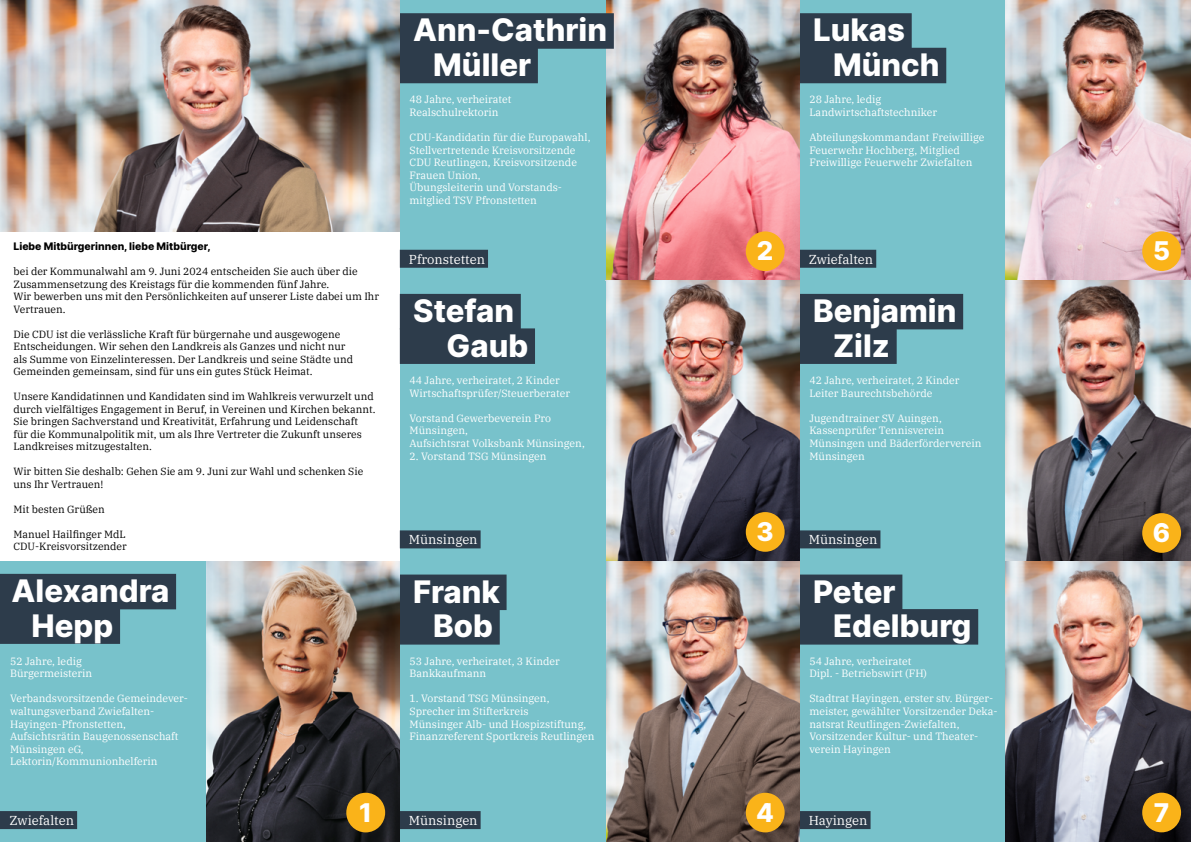
<style>
.page{position:relative;width:1191px;height:842px;background:#fff}
.page>*{position:absolute;margin:0;border:0;box-sizing:border-box;transform-origin:0 0}
.t1{font:800 31.1px/34.5px "Inter";color:#fff}
.t2{font:800 25.8px "Inter";color:#fff}
.t3{font:13px "IBM Plex Serif";color:#fff}
.t4{font:10.5px/12.6px "IBM Plex Serif";color:#fff}
.t5{font:10.4px/12.5px "IBM Plex Serif";color:#000}
.t6{font:800 10.4px "Inter";color:#000}
</style>
<div class="page">
<img style="left:1005px;top:0;width:186px;height:842px">
<div style="left:799px;top:0;width:206px;height:281px;background:#78c2cb"></div>
<div style="left:799px;top:13px;width:112px;height:36px;background:#2d3c4b"></div>
<div style="left:799px;top:48px;width:147px;height:35px;background:#2d3c4b"></div>
<div style="left:799px;top:250px;width:77px;height:18px;background:#2d3c4b"></div>
<div style="left:1142px;top:231px;width:39px;height:40px;background:#fab319;border-radius:50%"></div>
<div style="left:799px;top:281px;width:206px;height:280px;background:#78c2cb"></div>
<div style="left:799px;top:294px;width:164px;height:35px;background:#2d3c4b"></div>
<div style="left:799px;top:328px;width:97px;height:36px;background:#2d3c4b"></div>
<div style="left:799px;top:530px;width:81px;height:18px;background:#2d3c4b"></div>
<div style="left:1142px;top:513px;width:39px;height:40px;background:#fab319;border-radius:50%"></div>
<div style="left:799px;top:561px;width:206px;height:281px;background:#78c2cb"></div>
<div style="left:799px;top:574px;width:103px;height:36px;background:#2d3c4b"></div>
<div style="left:799px;top:609px;width:179px;height:36px;background:#2d3c4b"></div>
<div style="left:799px;top:811px;width:71px;height:18px;background:#2d3c4b"></div>
<div style="left:1142px;top:793px;width:39px;height:39px;background:#fab319;border-radius:50%"></div>
<img style="left:605px;top:0;width:194px;height:842px">
<div style="left:400px;top:0;width:205px;height:281px;background:#78c2cb"></div>
<div style="left:400px;top:13px;width:214px;height:36px;background:#2d3c4b"></div>
<div style="left:400px;top:48px;width:138px;height:35px;background:#2d3c4b"></div>
<div style="left:400px;top:250px;width:88px;height:18px;background:#2d3c4b"></div>
<div style="left:746px;top:231px;width:38px;height:40px;background:#fab319;border-radius:50%"></div>
<div style="left:400px;top:281px;width:205px;height:280px;background:#78c2cb"></div>
<div style="left:400px;top:294px;width:121px;height:35px;background:#2d3c4b"></div>
<div style="left:400px;top:328px;width:135px;height:36px;background:#2d3c4b"></div>
<div style="left:400px;top:530px;width:80px;height:18px;background:#2d3c4b"></div>
<div style="left:746px;top:512px;width:38px;height:40px;background:#fab319;border-radius:50%"></div>
<div style="left:400px;top:561px;width:205px;height:281px;background:#78c2cb"></div>
<div style="left:400px;top:574px;width:106px;height:36px;background:#2d3c4b"></div>
<div style="left:400px;top:609px;width:100px;height:36px;background:#2d3c4b"></div>
<div style="left:400px;top:811px;width:80px;height:18px;background:#2d3c4b"></div>
<div style="left:746px;top:793px;width:38px;height:39px;background:#fab319;border-radius:50%"></div>
<img style="left:206px;top:561px;width:194px;height:281px">
<div style="left:0;top:561px;width:206px;height:281px;background:#78c2cb"></div>
<div style="left:0;top:574px;width:176px;height:35px;background:#2d3c4b"></div>
<div style="left:0;top:608px;width:120px;height:36px;background:#2d3c4b"></div>
<div style="left:0;top:811px;width:77px;height:18px;background:#2d3c4b"></div>
<div style="left:346px;top:793px;width:39px;height:39px;background:#fab319;border-radius:50%"></div>
<img style="left:0;top:0;width:400px;height:231px">
<p class="t6" style="left:13px;top:239px;width:199px">Liebe Mitbürgerinnen, liebe Mitbürger,</p>
<p class="t5" style="left:13px;top:265px;width:367px">bei der Kommunalwahl am 9. Juni 2024 entscheiden Sie auch über die Zusammensetzung des Kreistags für die kommenden fünf Jahre.<br>Wir bewerben uns mit den Persönlichkeiten auf unserer Liste dabei um Ihr Vertrauen.</p>
<p class="t5" style="left:13px;top:327px;width:341px">Die CDU ist die verlässliche Kraft für bürgernahe und ausgewogene Entscheidungen. Wir sehen den Landkreis als Ganzes und nicht nur als Summe von Einzelinteressen. Der Landkreis und seine Städte und Gemeinden gemeinsam, sind für uns ein gutes Stück Heimat.</p>
<p class="t5" style="left:13px;top:389px;width:363px">Unsere Kandidatinnen und Kandidaten sind im Wahlkreis verwurzelt und durch vielfältiges Engagement in Beruf, in Vereinen und Kirchen bekannt.<br>Sie bringen Sachverstand und Kreativität, Erfahrung und Leidenschaft<br>für die Kommunalpolitik mit, um als Ihre Vertreter die Zukunft unseres Landkreises mitzugestalten.</p>
<p class="t5" style="left:13px;top:464px;width:351px">Wir bitten Sie deshalb: Gehen Sie am 9. Juni zur Wahl und schenken Sie uns Ihr Vertrauen!</p>
<p class="t5" style="left:13px;top:502px;width:93px">Mit besten Grüßen</p>
<p class="t5" style="left:13px;top:527px;width:115px">Manuel Hailfinger MdL<br>CDU-Kreisvorsitzender</p>
<h1 class="t1" style="left:32px;top:572px;width:139px;text-indent:-20px">Alexandra<br>Hepp</h1>
<p class="t4" style="left:10px;top:654px;width:84px">52 Jahre, ledig<br>Bürgermeisterin</p>
<p class="t4" style="left:10px;top:691px;width:179px">Verbandsvorsitzende Gemeindever&shy;waltungsverband Zwiefalten-<br>Hayingen-Pfronstetten,<br>Aufsichtsrätin Baugenossenschaft<br>Münsingen eG,<br>Lektorin/Kommunionhelferin</p>
<p class="t3" style="left:10px;top:810px;width:66px">Zwiefalten</p>
<h2 class="t2" style="left:359px;top:793px;width:14px">1</h2>
<h1 class="t1" style="left:433px;top:12px;width:175px;text-indent:-20px">Ann-Cathrin<br>Müller</h1>
<p class="t4" style="left:409px;top:92px;width:103px">48 Jahre, verheiratet<br>Realschulrektorin</p>
<p class="t4" style="left:409px;top:130px;width:182px">CDU-Kandidatin für die Europawahl,<br>Stellvertretende Kreisvorsitzende<br>CDU Reutlingen, Kreisvorsitzende<br>Frauen Union,<br>Übungsleiterin und Vorstands&shy;mitglied TSV Pfronstetten</p>
<p class="t3" style="left:409px;top:249px;width:78px">Pfronstetten</p>
<h1 class="t1" style="left:446px;top:292px;width:83px;text-indent:-33px">Stefan<br>Gaub</h1>
<p class="t4" style="left:409px;top:373px;width:162px">44 Jahre, verheiratet, 2 Kinder<br>Wirtschaftsprüfer/Steuerberater</p>
<p class="t4" style="left:409px;top:411px;width:177px">Vorstand Gewerbeverein Pro<br>Münsingen,<br>Aufsichtsrat Volksbank Münsingen,</p>
<p class="t4" style="left:409px;top:449px;width:138px">2. Vorstand TSG Münsingen</p>
<p class="t3" style="left:409px;top:530px;width:70px">Münsingen</p>
<h1 class="t1" style="left:413px;top:573px;width:88px;text-align:center">Frank<br>Bob</h1>
<p class="t4" style="left:409px;top:654px;width:152px">53 Jahre, verheiratet, 3 Kinder<br>Bankkaufmann</p>
<p class="t4" style="left:409px;top:691px;width:186px">1. Vorstand TSG Münsingen,<br>Sprecher im Stifterkreis<br>Münsinger Alb- und Hospizstiftung,<br>Finanzreferent Sportkreis Reutlingen</p>
<p class="t3" style="left:409px;top:810px;width:70px">Münsingen</p>
<h1 class="t1" style="left:833px;top:12px;width:108px;text-indent:-20px">Lukas<br>Münch</h1>
<p class="t4" style="left:809px;top:92px;width:129px">28 Jahre, ledig<br>Landwirtschaftstechniker</p>
<p class="t4" style="left:809px;top:130px;width:176px">Abteilungskommandant Freiwillige<br>Feuerwehr Hochberg, Mitglied<br>Freiwillige Feuerwehr Zwiefalten</p>
<h2 class="t2" style="left:757px;top:231px;width:18px">2</h2>
<p class="t3" style="left:808px;top:249px;width:66px">Zwiefalten</p>
<h2 class="t2" style="left:1153px;top:231px;width:18px">5</h2>
<h1 class="t1" style="left:833px;top:292px;width:125px;text-indent:-20px">Benjamin<br>Zilz</h1>
<p class="t4" style="left:809px;top:373px;width:152px">42 Jahre, verheiratet, 2 Kinder<br>Leiter Baurechtsbehörde</p>
<p class="t4" style="left:809px;top:411px;width:174px">Jugendtrainer SV Auingen,<br>Kassenprüfer Tennisverein<br>Münsingen und Bäderförderverein<br>Münsingen</p>
<h2 class="t2" style="left:756px;top:512px;width:19px">3</h2>
<p class="t3" style="left:808px;top:530px;width:70px">Münsingen</p>
<h2 class="t2" style="left:1153px;top:513px;width:19px">6</h2>
<h1 class="t1" style="left:833px;top:573px;width:140px;text-indent:-20px">Peter<br>Edelburg</h1>
<p class="t4" style="left:809px;top:654px;width:119px">54 Jahre, verheiratet<br>Dipl. - Betriebswirt (FH)</p>
<p class="t4" style="left:809px;top:691px;width:190px">Stadtrat Hayingen, erster stv. Bürger&shy;meister, gewählter Vorsitzender Deka&shy;natsrat Reutlingen-Zwiefalten, Vorsitzender Kultur- und Theater&shy;verein Hayingen</p>
<h2 class="t2" style="left:756px;top:793px;width:19px">4</h2>
<p class="t3" style="left:808px;top:810px;width:60px">Hayingen</p>
<h2 class="t2" style="left:1153px;top:793px;width:17px">7</h2>
</div>
